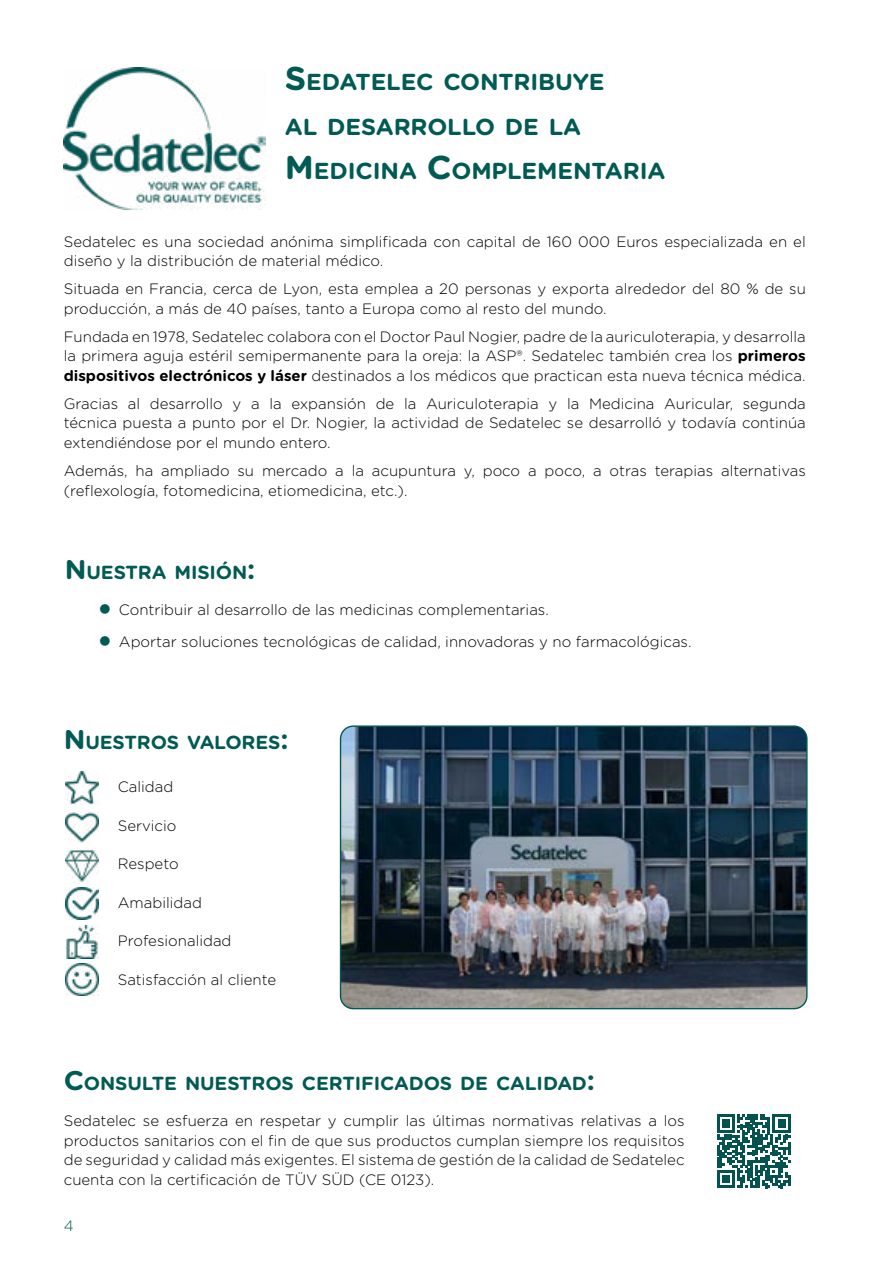
<style>
.page{position:relative;width:893px;height:1263px;background:#fff}
.page>*{position:absolute;margin:0;border:0;box-sizing:border-box;transform-origin:0 0}
.t1{font:700 23.1px/44.5px "Gotham Rounded";letter-spacing:-.005em;color:#015a53}
.t2{font:700 18.9px "Gotham Rounded";letter-spacing:-.005em;color:#015a53}
.t3{font:300 15px/19.5px "Gotham Rounded";color:#000}
.t4{font:300 15px "Gotham Rounded";color:#015a53}
.s1{font-size:33px}
.s2{font-weight:700}
.s3{font-size:27px}
</style>
<div class="page">
<img style="left:64px;top:67px;width:202px;height:142px">
<img style="left:340px;top:727px;width:466px;height:282px">
<div style="left:340px;top:725px;width:468px;height:284px;border:1px solid #015a53;border-radius:13px"></div>
<img style="left:66px;top:771px;width:33px;height:33px">
<img style="left:66px;top:812px;width:33px;height:31px">
<img style="left:66px;top:887px;width:33px;height:33px">
<img style="left:66px;top:963px;width:33px;height:33px">
<img style="left:66px;top:849px;width:33px;height:33px">
<img style="left:66px;top:925px;width:33px;height:33px">
<svg style="left:717px;top:1115px;width:73px;height:73px"></svg>
<h1 class="t1" style="left:285px;top:59px;width:382px"><span class="s1">S</span>EDATELEC CONTRIBUYE<br>AL DESARROLLO DE LA<br><span class="s1">M</span> EDICINA <span class="s1">C</span>OMPLEMENTARIA</h1>
<p class="t3" style="left:64px;top:231px;width:743px">Sedatelec es una sociedad anónima simplificada con capital de 160 000 Euros especializada en el diseño y la distribución de material médico.</p>
<p class="t3" style="left:64px;top:279px;width:744px">Situada en Francia, cerca de Lyon, esta emplea a 20 personas y exporta alrededor del 80 % de su producción, a más de 40 países, tanto a Europa como al resto del mundo.</p>
<p class="t3" style="left:64px;top:326px;width:744px;text-align:justify">Fundada en 1978, Sedatelec colabora con el Doctor Paul Nogier, padre de la auriculoterapia, y desarrolla la primera aguja estéril semipermanente para la oreja: la ASP®. Sedatelec también crea los <span class="s2">primeros dispositivos electrónicos y láser</span> destinados a los médicos que practican esta nueva técnica médica.</p>
<p class="t3" style="left:64px;top:393px;width:744px;text-align:justify">Gracias al desarrollo y a la expansión de la Auriculoterapia y la Medicina Auricular, segunda técnica puesta a punto por el Dr. Nogier, la actividad de Sedatelec se desarrolló y todavía continúa extendiéndose por el mundo entero.</p>
<p class="t3" style="left:64px;top:460px;width:743px">Además, ha ampliado su mercado a la acupuntura y, poco a poco, a otras terapias alternativas (reflexología, fotomedicina, etiomedicina, etc.).</p>
<p class="t2" style="left:65px;top:558px;width:192px"><span class="s3">N</span>UESTRA MISIÓN <span class="s3">:</span></p>
<p class="t3" style="left:119px;top:593px;width:574px;line-height:32.2px">Contribuir al desarrollo de las medicinas complementarias.<br>Aportar soluciones tecnológicas de calidad, innovadoras y no farmacológicas.</p>
<p class="t2" style="left:64px;top:729px;width:226px"><span class="s3">N</span>UESTROS VALORES<span class="s3">:</span></p>
<p class="t3" style="left:118px;top:776px;width:57px">Calidad</p>
<p class="t3" style="left:118px;top:815px;width:60px">Servicio</p>
<p class="t3" style="left:118px;top:853px;width:62px">Respeto</p>
<p class="t3" style="left:118px;top:892px;width:86px">Amabilidad</p>
<p class="t3" style="left:118px;top:930px;width:115px">Profesionalidad</p>
<p class="t3" style="left:118px;top:969px;width:160px">Satisfacción al cliente</p>
<p class="t2" style="left:64px;top:1069px;width:533px"><span class="s3">C</span>ONSULTE N UESTROS CERTIFICADOS DE CALIDAD<span class="s3">:</span></p>
<p class="t3" style="left:64px;top:1111px;width:622px;text-align:justify">Sedatelec se esfuerza en respetar y cumplir las últimas normativas relativas a los productos sanitarios con el fin de que sus productos cumplan siempre los requisitos de seguridad y calidad más exigentes. El sistema de gestión de la calidad de Sedatelec cuenta con la certificación de TÜV SÜD (CE 0123).</p>
<p class="t4" style="left:64px;top:1216px;width:11px">4</p>
</div>
